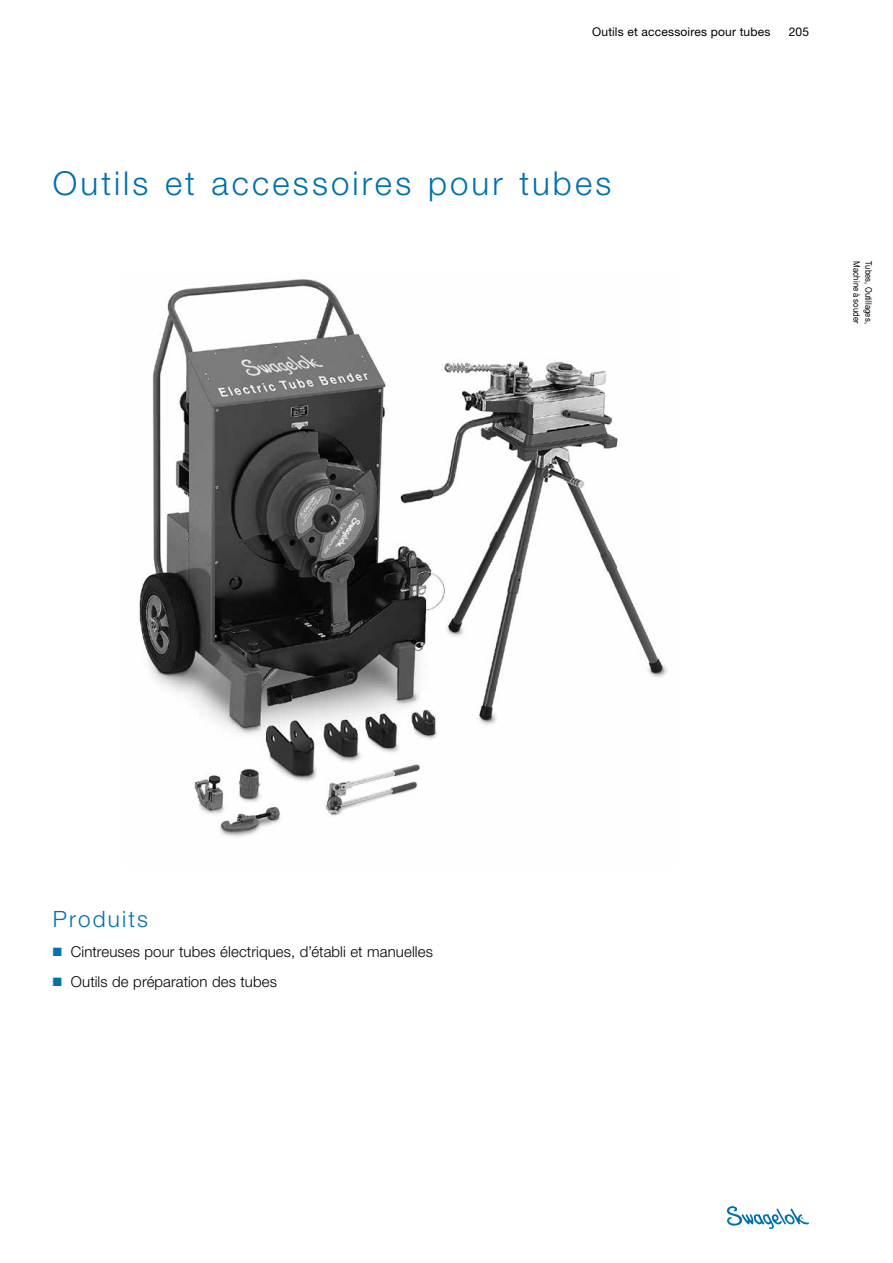
<style>
.page{position:relative;width:893px;height:1263px;background:#fff}
.page>*{position:absolute;margin:0;border:0;box-sizing:border-box;transform-origin:0 0}
.t1{font:300 33px "Helvetica Neue LT Std";letter-spacing:.095em;color:#0070af}
.t2{font:300 22.5px "Helvetica Neue LT Std";letter-spacing:.095em;color:#0070af}
.t3{font:300 15px "Helvetica Neue LT Std";letter-spacing:.005em;color:#000}
.t4{font:12px "Helvetica Neue LT Std";letter-spacing:.015em;color:#000}
.t5{font:9px "Helvetica Neue LT Std";letter-spacing:.01em;color:#000;scale:.85 1}
.s1{color:#0070af}
</style>
<div class="page">
<svg style="left:727px;top:1206px;width:82px;height:23px"></svg>
<img style="left:139px;top:279px;width:529px;height:558px">
<p class="t4" style="left:592px;top:24px;width:180px">Outils et accessoires pour tubes</p>
<p class="t4" style="left:789px;top:24px;width:22px">205</p>
<h1 class="t1" style="left:53px;top:163px;width:560px">Outils et accessoires pour tubes</h1>
<p class="t5" style="left:862px;top:261px;width:75px;rotate:90deg">Machine à souder</p>
<p class="t5" style="left:874px;top:261px;width:75px;rotate:90deg">Tubes, Outillages,</p>
<h2 class="t2" style="left:53px;top:905px;width:97px">Produits</h2>
<p class="t3" style="left:53px;top:942px;width:382px"><span class="s1">■</span> Cintreuses pour tubes électriques, d’établi et manuelles</p>
<p class="t3" style="left:53px;top:972px;width:226px"><span class="s1">■</span> Outils de préparation des tubes</p>
</div>
